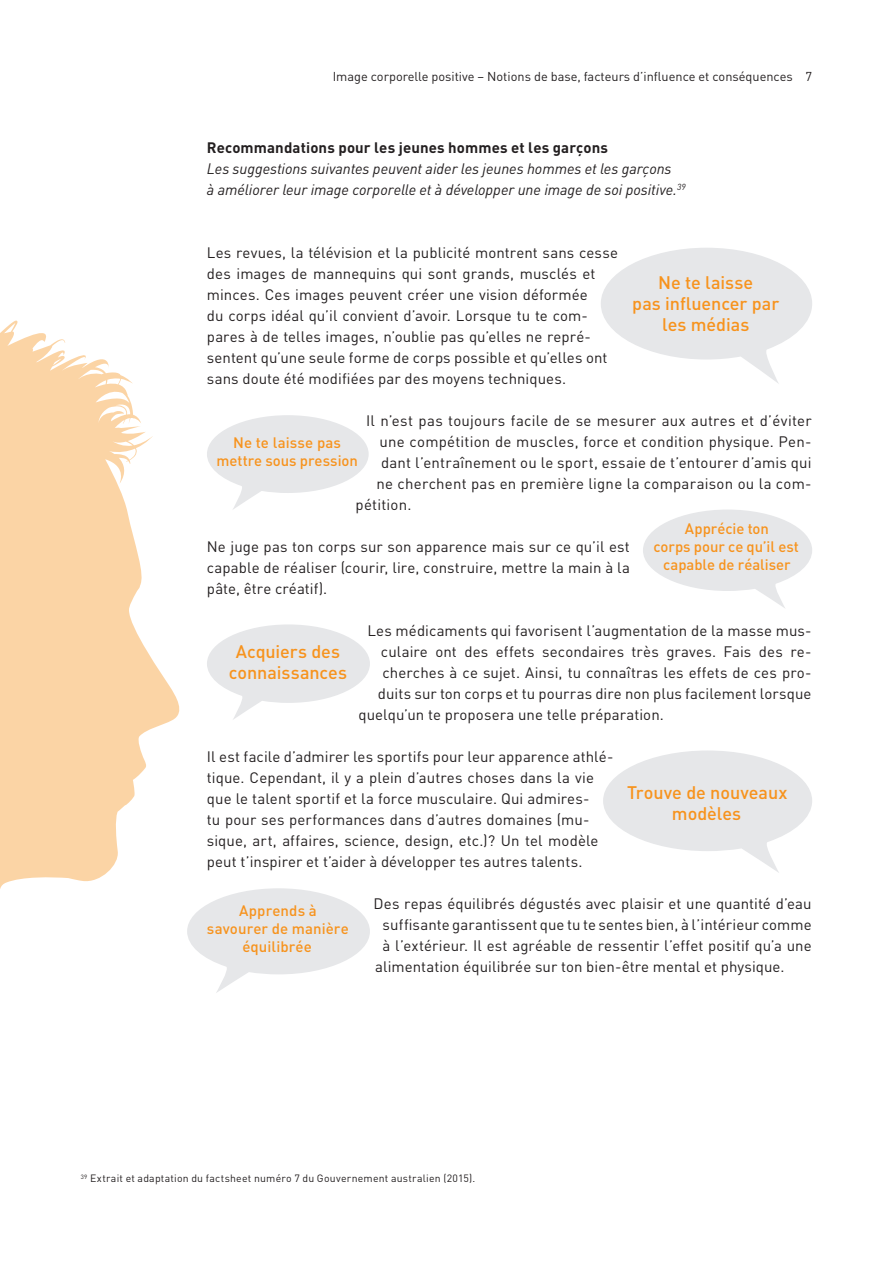
<style>
.page{position:relative;width:893px;height:1263px;background:#fff}
.page>*{position:absolute;margin:0;border:0;box-sizing:border-box;transform-origin:0 0}
.t1{font:500 18px/21px "DINOT";letter-spacing:-.005em;color:#f7931d;text-align:center}
.t2{font:15px/21px "DINOT";letter-spacing:.005em;color:#231f20}
.t3{font:italic 15px/21px "DINOT";color:#231f20}
.t4{font:500 15px/18px "DINOT";letter-spacing:.005em;color:#f7931d;text-align:center}
.t5{font:700 15px "DINOT";letter-spacing:.01em;color:#231f20}
.t6{font:12.75px "DINOT";color:#231f20}
.t7{font:10.5px "DINOT";letter-spacing:.02em;color:#231f20}
</style>
<div class="page">
<svg style="left:0;top:320px;width:180px;height:569px;fill:#fbd4a5"></svg>
<svg style="left:207px;top:415px;width:162px;height:94px"></svg>
<svg style="left:601px;top:248px;width:211px;height:136px"></svg>
<svg style="left:643px;top:509px;width:169px;height:99px"></svg>
<svg style="left:603px;top:750px;width:209px;height:123px"></svg>
<svg style="left:207px;top:624px;width:163px;height:96px"></svg>
<svg style="left:187px;top:888px;width:183px;height:105px"></svg>
<p class="t6" style="left:333px;top:68px;width:481px">Image corporelle positive – Notions de base, facteurs d’influence et conséquences 7</p>
<p class="t5" style="left:207px;top:137px;width:403px">Recommandations pour les jeunes hommes et les garçons</p>
<p class="t3" style="left:207px;top:158px;width:480px">Les suggestions suivantes peuvent aider les jeunes hommes et les garçons<br>à améliorer leur image corporelle et à développer une image de soi positive.<sup>39</sup></p>
<p class="t2" style="left:207px;top:242px;width:413px">Les revues, la télévision et la publicité montrent sans cesse des images de mannequins qui sont grands, musclés et minces. Ces images peuvent créer une vision déformée<br>du corps idéal qu’il convient d’avoir. Lorsque tu te com&shy;pares à de telles images, n’oublie pas qu’elles ne repré&shy;sentent qu’une seule forme de corps possible et qu’elles ont sans doute été modifiées par des moyens techniques.</p>
<p class="t2" style="left:366px;top:410px;width:447px">Il n’est pas toujours facile de se mesurer aux autres et d’éviter</p>
<p class="t2" style="left:380px;top:431px;width:434px">une compétition de muscles, force et condition physique. Pen-</p>
<p class="t2" style="left:381px;top:452px;width:432px">dant l’entraînement ou le sport, essaie de t’entourer d’amis qui</p>
<p class="t2" style="left:377px;top:473px;width:437px">ne cherchent pas en première ligne la comparaison ou la com-</p>
<p class="t2" style="left:356px;top:494px;width:57px">pétition.</p>
<p class="t2" style="left:207px;top:536px;width:425px;text-align:justify">Ne juge pas ton corps sur son apparence mais sur ce qu’il est capable de réaliser (courir, lire, construire, mettre la main à la pâte, être créatif).</p>
<p class="t2" style="left:367px;top:620px;width:445px">Les médicaments qui favorisent l’augmentation de la masse mus-</p>
<p class="t2" style="left:381px;top:641px;width:432px">culaire ont des effets secondaires très graves. Fais des re-</p>
<p class="t2" style="left:382px;top:662px;width:430px">cherches à ce sujet. Ainsi, tu connaîtras les effets de ces pro-</p>
<p class="t2" style="left:378px;top:683px;width:435px">duits sur ton corps et tu pourras dire non plus facilement lorsque</p>
<p class="t2" style="left:358px;top:704px;width:307px">quelqu’un te proposera une telle préparation.</p>
<p class="t2" style="left:207px;top:746px;width:408px">Il est facile d’admirer les sportifs pour leur apparence athlé&shy;tique. Cependant, il y a plein d’autres choses dans la vie que le talent sportif et la force musculaire. Qui admires-<br>tu pour ses performances dans d’autres domaines (mu&shy;sique, art, affaires, science, design, etc.)? Un tel modèle peut t’inspirer et t’aider à développer tes autres talents.</p>
<p class="t1" style="left:632px;top:271px;width:148px">Ne te laisse<br>pas influencer par les médias</p>
<p class="t4" style="left:216px;top:433px;width:143px">Ne te laisse pas mettre sous pression</p>
<p class="t4" style="left:653px;top:519px;width:147px">Apprécie ton<br>corps pour ce qu’il est capable de réaliser</p>
<p class="t1" style="left:229px;top:640px;width:120px">Acquiers des connaissances</p>
<p class="t1" style="left:627px;top:782px;width:162px">Trouve de nouveaux modèles</p>
<p class="t4" style="left:207px;top:901px;width:143px">Apprends à savourer de manière équilibrée</p>
<p class="t2" style="left:374px;top:893px;width:440px">Des repas équilibrés dégustés avec plaisir et une quantité d’eau</p>
<p class="t2" style="left:383px;top:914px;width:431px">suffisante garantissent que tu te sentes bien, à l’intérieur comme</p>
<p class="t2" style="left:383px;top:935px;width:431px">à l’extérieur. Il est agréable de ressentir l’effet positif qu’a une</p>
<p class="t2" style="left:375px;top:956px;width:411px">alimentation équilibrée sur ton bien-être mental et physique.</p>
<p class="t7" style="left:81px;top:1171px;width:396px"><sup>39</sup> Extrait et adaptation du factsheet numéro 7 du Gouvernement australien (2015).</p>
</div>
